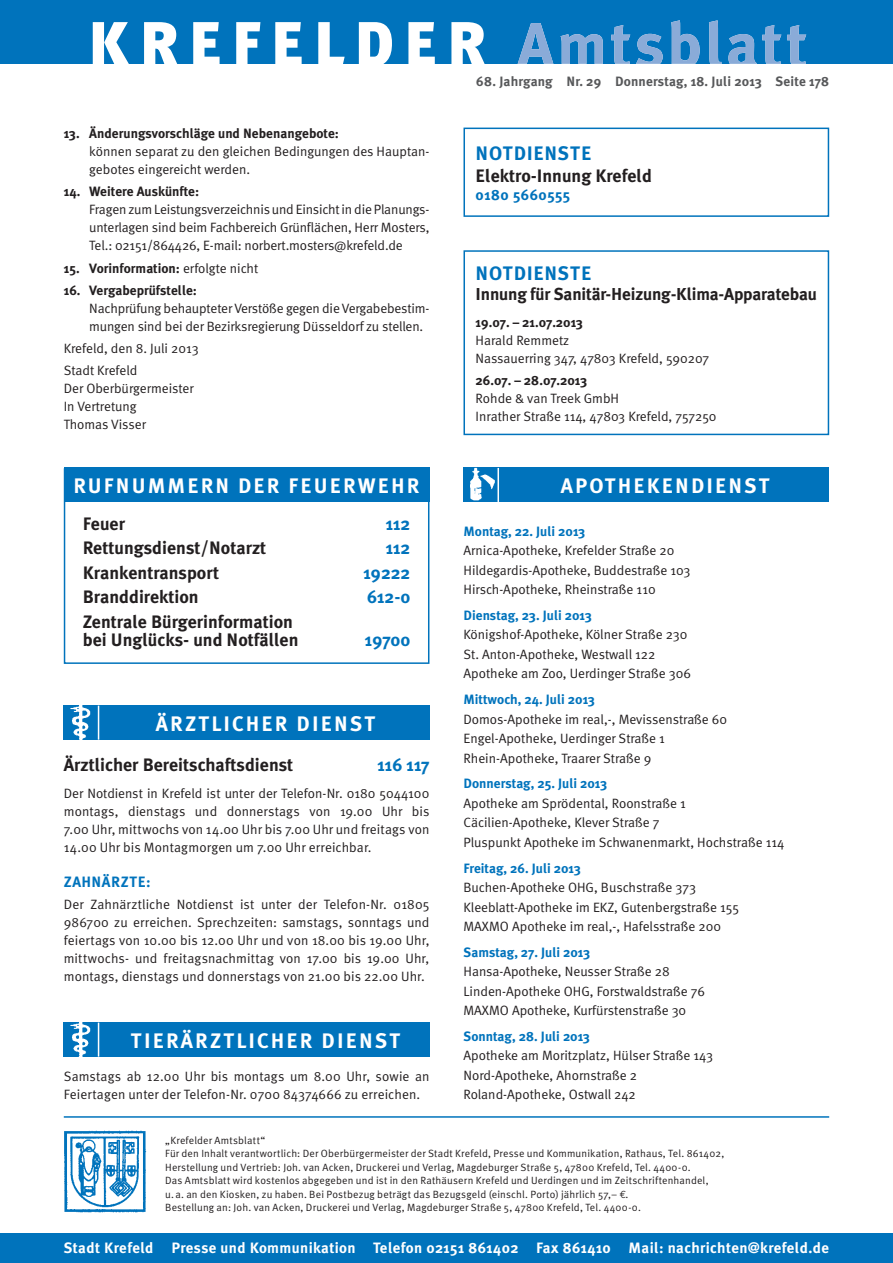
<style>
.page{position:relative;width:893px;height:1263px;background:#fff}
.page>*{position:absolute;margin:0;border:0;box-sizing:border-box;transform-origin:0 0}
.t1{font:700 21px "Meta Plus";letter-spacing:.1em;color:#fff}
.t2{font:700 19.5px "Meta Plus";letter-spacing:.04em;color:#0073bc}
.t3{font:700 18px/18px "Meta Plus";color:#231f20}
.t4{font:700 18px "Meta Plus";color:#0073bc}
.t5{font:700 17.25px "Meta Plus";letter-spacing:-.01em;color:#231f20}
.t6{font:700 15px "Meta Plus";letter-spacing:.025em;color:#fff}
.t7{font:700 15px "Meta Plus";letter-spacing:.035em;color:#0073bc}
.t8{font:13.5px/18px "Meta Normal";color:#231f20}
.t9{font:700 13.5px "Meta Plus";color:#231f20}
.t10{font:700 13.5px "Meta Plus";color:#0073bc}
.t11{font:700 13.5px "Meta Plus";letter-spacing:.01em;color:#57585a}
.t12{font:10.5px/13.5px "Meta Normal";letter-spacing:.015em;color:#231f20}
.s1{font-family:"Meta Normal";font-weight:400}
.s2{font-family:"Euro Mono"}
</style>
<div class="page">
<div style="left:0;top:0;width:893px;height:64px;background:#0073bc"></div>
<svg style="left:93px;top:22px;width:392px;height:42px"></svg>
<svg style="left:517px;top:20px;width:289px;height:44px"></svg>
<div style="left:0;top:1233px;width:893px;height:30px;background:#0073bc"></div>
<hr style="left:64px;top:1116px;width:765px;height:2px;background:#0073bc">
<img style="left:64px;top:1131px;width:82px;height:82px">
<svg style="left:63px;top:250px;width:767px;height:414px"></svg>
<div style="left:64px;top:468px;width:365px;height:34px;background:#0073bc"></div>
<div style="left:64px;top:706px;width:365px;height:34px;background:#0073bc"></div>
<hr style="left:98px;top:706px;width:1px;height:34px;background:#fff">
<img style="left:70px;top:706px;width:21px;height:34px">
<div style="left:64px;top:1022px;width:365px;height:34px;background:#0073bc"></div>
<hr style="left:98px;top:1022px;width:1px;height:34px;background:#fff">
<img style="left:70px;top:1022px;width:21px;height:34px">
<div style="left:463px;top:468px;width:366px;height:34px;background:#0073bc"></div>
<hr style="left:497px;top:468px;width:2px;height:34px;background:#fff">
<img style="left:470px;top:468px;width:25px;height:33px">
<div style="left:463px;top:128px;width:366px;height:89px;border:2px solid #0073bc"></div>
<p class="t9" style="left:64px;top:128px;width:277px">13. Änderungsvorschläge und Nebenangebote:</p>
<p class="t8" style="left:89px;top:142px;width:342px">können separat zu den gleichen Bedingungen des Hauptan&shy;gebotes eingereicht werden.</p>
<p class="t9" style="left:64px;top:186px;width:137px">14. Weitere Auskünfte:</p>
<p class="t8" style="left:89px;top:200px;width:342px;text-align:justify">Fragen zum Leistungsverzeichnis und Einsicht in die Planungs&shy;unterlagen sind beim Fachbereich Grünflächen, Herr Mosters, Tel.: 02151/864426, E-mail: norbert.mosters@krefeld.de</p>
<p class="t9" style="left:64px;top:263px;width:196px">15. Vorinformation: <span class="s1">erfolgte nicht</span></p>
<p class="t9" style="left:64px;top:285px;width:135px">16. Vergabeprüfstelle:</p>
<p class="t8" style="left:89px;top:299px;width:342px">Nachprüfung behaupteter Verstöße gegen die Vergabebestim&shy;mungen sind bei der Bezirksregierung Düsseldorf zu stellen.</p>
<p class="t8" style="left:64px;top:337px;width:136px;line-height:22.2px">Krefeld, den 8. Juli 2013<br>Stadt Krefeld</p>
<p class="t8" style="left:64px;top:379px;width:131px">Der Oberbürgermeister<br>In Vertretung<br>Thomas Visser</p>
<h1 class="t1" style="left:73px;top:477px;width:348px">RUFNUMMERN DER FEUERWEHR</h1>
<h3 class="t3" style="left:83px;top:516px;width:44px">Feuer</h3>
<h3 class="t4" style="left:386px;top:517px;width:26px">112</h3>
<h3 class="t3" style="left:83px;top:540px;width:185px">Rettungsdienst/Notarzt</h3>
<h3 class="t4" style="left:386px;top:541px;width:26px">112</h3>
<h3 class="t3" style="left:83px;top:565px;width:138px">Krankentransport</h3>
<h3 class="t4" style="left:363px;top:566px;width:48px">19222</h3>
<h3 class="t3" style="left:83px;top:589px;width:117px">Branddirektion</h3>
<h3 class="t4" style="left:367px;top:590px;width:45px">612-0</h3>
<h3 class="t3" style="left:83px;top:613px;width:217px">Zentrale Bürgerinformation bei Unglücks- und Notfällen</h3>
<h3 class="t4" style="left:365px;top:632px;width:47px">19700</h3>
<h1 class="t1" style="left:156px;top:715px;width:221px">ÄRZTLICHER DIENST</h1>
<h3 class="t3" style="left:64px;top:757px;width:231px">Ärztlicher Bereitschaftsdienst</h3>
<h3 class="t4" style="left:377px;top:758px;width:54px">116 117</h3>
<p class="t8" style="left:64px;top:784px;width:367px;text-align:justify">Der Notdienst in Krefeld ist unter der Telefon-Nr. 0180 5044100 montags, dienstags und donnerstags von 19.00 Uhr bis 7.00 Uhr, mittwochs von 14.00 Uhr bis 7.00 Uhr und freitags von 14.00 Uhr bis Montagmorgen um 7.00 Uhr erreichbar.</p>
<p class="t7" style="left:64px;top:876px;width:88px">ZAHNÄRZTE:</p>
<p class="t8" style="left:64px;top:895px;width:367px;text-align:justify">Der Zahnärztliche Notdienst ist unter der Telefon-Nr. 01805<br>986700 zu erreichen. Sprechzeiten: samstags, sonntags und feiertags von 10.00 bis 12.00 Uhr und von 18.00 bis 19.00 Uhr, mittwochs- und freitagsnachmittag von 17.00 bis 19.00 Uhr, montags, dienstags und donnerstags von 21.00 bis 22.00 Uhr.</p>
<h1 class="t1" style="left:131px;top:1032px;width:271px">TIERÄRZTLICHER DIENST</h1>
<p class="t8" style="left:64px;top:1067px;width:367px">Samstags ab 12.00 Uhr bis montags um 8.00 Uhr, sowie an<br>Feiertagen unter der Telefon-Nr. 0700 84374666 zu erreichen.</p>
<p class="t11" style="left:476px;top:76px;width:354px">68. Jahrgang Nr. 29 Donnerstag, 18. Juli 2013 Seite 178</p>
<h2 class="t2" style="left:476px;top:146px;width:117px">NOTDIENSTE</h2>
<h3 class="t3" style="left:476px;top:168px;width:178px">Elektro-Innung Krefeld</h3>
<p class="t7" style="left:476px;top:189px;width:96px">0180 5660555</p>
<h2 class="t2" style="left:476px;top:265px;width:117px">NOTDIENSTE</h2>
<p class="t5" style="left:476px;top:288px;width:343px">Innung für Sanitär-Heizung-Klima-Apparatebau</p>
<p class="t9" style="left:476px;top:317px;width:109px">19.07. – 21.07.2013</p>
<p class="t8" style="left:476px;top:331px;width:235px">Harald Remmetz<br>Nassauerring 347, 47803 Krefeld, 590207</p>
<p class="t9" style="left:476px;top:375px;width:113px">26.07. – 28.07.2013</p>
<p class="t8" style="left:476px;top:389px;width:242px">Rohde &amp; van Treek GmbH<br>Inrather Straße 114, 47803 Krefeld, 757250</p>
<h1 class="t1" style="left:561px;top:478px;width:210px">APOTHEKENDIENST</h1>
<p class="t10" style="left:463px;top:526px;width:123px">Montag, 22. Juli 2013</p>
<p class="t8" style="left:463px;top:541px;width:228px;line-height:19.5px">Arnica-Apotheke, Krefelder Straße 20<br>Hildegardis-Apotheke, Buddestraße 103<br>Hirsch-Apotheke, Rheinstraße 110</p>
<p class="t10" style="left:463px;top:610px;width:130px">Dienstag, 23. Juli 2013</p>
<p class="t8" style="left:463px;top:625px;width:229px;line-height:19.5px">Königshof-Apotheke, Kölner Straße 230<br>St. Anton-Apotheke, Westwall 122<br>Apotheke am Zoo, Uerdinger Straße 306</p>
<p class="t10" style="left:463px;top:694px;width:133px">Mittwoch, 24. Juli 2013</p>
<p class="t8" style="left:463px;top:709px;width:265px;line-height:19.5px">Domos-Apotheke im real,-, Mevissenstraße 60<br>Engel-Apotheke, Uerdinger Straße 1<br>Rhein-Apotheke, Traarer Straße 9</p>
<p class="t10" style="left:463px;top:778px;width:145px">Donnerstag, 25. Juli 2013</p>
<p class="t8" style="left:463px;top:793px;width:322px;line-height:19.5px">Apotheke am Sprödental, Roonstraße 1<br>Cäcilien-Apotheke, Klever Straße 7<br>Pluspunkt Apotheke im Schwanenmarkt, Hochstraße 114</p>
<p class="t10" style="left:463px;top:863px;width:119px">Freitag, 26. Juli 2013</p>
<p class="t8" style="left:463px;top:877px;width:277px;line-height:19.5px">Buchen-Apotheke OHG, Buschstraße 373<br>Kleeblatt-Apotheke im EKZ, Gutenbergstraße 155<br>MAXMO Apotheke im real,-, Hafelsstraße 200</p>
<p class="t10" style="left:463px;top:947px;width:128px">Samstag, 27. Juli 2013</p>
<p class="t8" style="left:463px;top:962px;width:243px;line-height:19.5px">Hansa-Apotheke, Neusser Straße 28<br>Linden-Apotheke OHG, Forstwaldstraße 76<br>MAXMO Apotheke, Kurfürstenstraße 30</p>
<p class="t10" style="left:463px;top:1031px;width:128px">Sonntag, 28. Juli 2013</p>
<p class="t8" style="left:463px;top:1046px;width:251px;line-height:19.5px">Apotheke am Moritzplatz, Hülser Straße 143<br>Nord-Apotheke, Ahornstraße 2<br>Roland-Apotheke, Ostwall 242</p>
<p class="t12" style="left:165px;top:1133px;width:561px">„Krefelder Amtsblatt“<br>Für den Inhalt verantwortlich: Der Oberbürgermeister der Stadt Krefeld, Presse und Kommunikation, Rathaus, Tel. 861402, Herstellung und Vertrieb: Joh. van Acken, Druckerei und Verlag, Magdeburger Straße 5, 47800 Krefeld, Tel. 4400-0.<br>Das Amtsblatt wird kostenlos abgegeben und ist in den Rathäusern Krefeld und Uerdingen und im Zeitschriftenhandel,<br>u. a. an den Kiosken, zu haben. Bei Postbezug beträgt das Bezugsgeld (einschl. Porto) jährlich 57,– <span class="s2">€</span>.<br>Bestellung an: Joh. van Acken, Druckerei und Verlag, Magdeburger Straße 5, 47800 Krefeld, Tel. 4400-0.</p>
<p class="t6" style="left:64px;top:1242px;width:767px">Stadt Krefeld Presse und Kommunikation Telefon 02151 861402 Fax 861410 Mail: nachrichten@krefeld.de</p>
</div>
